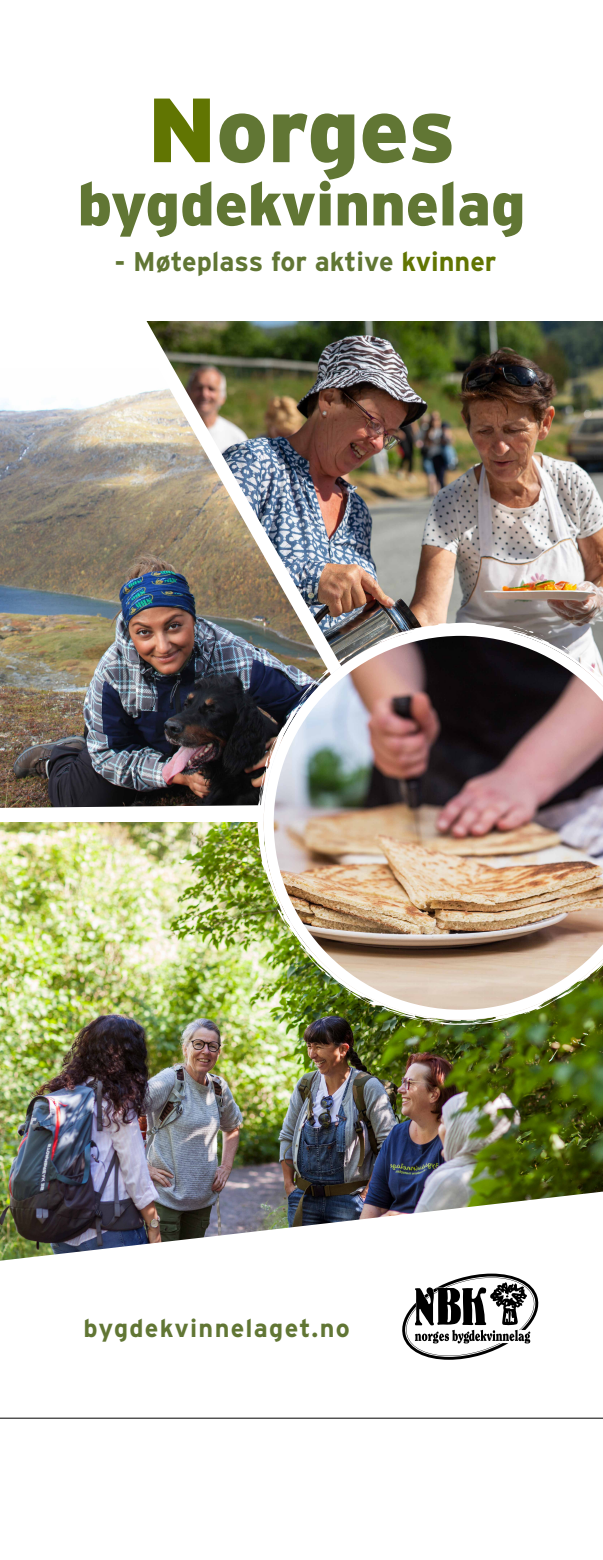
<style>
.page{position:relative;width:603px;height:1560px;background:#fff}
.page>*{position:absolute;margin:0;border:0;box-sizing:border-box;transform-origin:0 0}
.t1{font:900 90.83px "Interstate RES";color:#617634}
.t2{font:900 60.55px "Interstate RES";color:#617634}
.t3{font:700 27px "Interstate RES";color:#617634}
.t4{font:700 25.25px "Interstate RES";letter-spacing:.05em;color:#617634}
.s1{color:#617502}
</style>
<div class="page">
<img style="left:459px;top:321px;width:143px;height:299px">
<img style="left:0;top:822px;width:602px;height:369px">
<img style="left:0;top:402px;width:33px;height:405px">
<img style="left:33px;top:321px;width:426px;height:554px">
<svg style="left:474px;top:619px;width:59px;height:1px"></svg>
<svg style="left:0;top:1191px;width:602px;height:169px"></svg>
<svg style="left:400px;top:1273px;width:140px;height:86px"></svg>
<img style="left:258px;top:620px;width:344px;height:404px">
<svg style="left:0;top:1417px;width:602px;height:2px"></svg>
<h1 class="t1" style="left:147px;top:73px;width:309px"><span class="s1">N</span>orges</h1>
<h2 class="t2" style="left:77px;top:166px;width:449px">bygdekvinnelag</h2>
<p class="t3" style="left:114px;top:245px;width:383px">- Møteplass for aktive <span class="s1">kvinner</span></p>
<p class="t4" style="left:83px;top:1312px;width:268px">bygdekvinnelaget.no</p>
</div>
